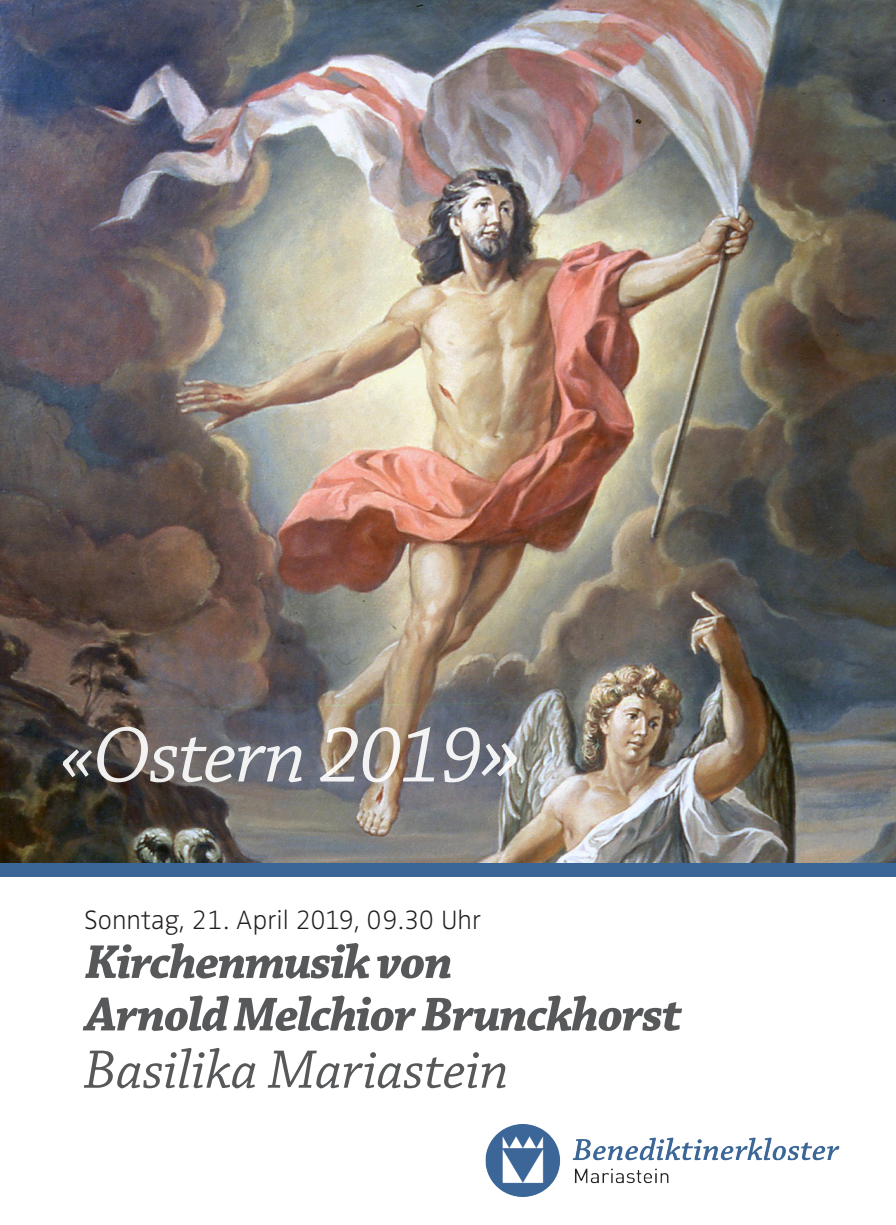
<style>
.page{position:relative;width:896px;height:1225px;background:#fff}
.page>*{position:absolute;margin:0;border:0;box-sizing:border-box;transform-origin:0 0}
.t1{font:italic 83px "Chaparral Pro";letter-spacing:-.025em;color:#fff}
.t2{font:italic 57px "Chaparral Pro";letter-spacing:-.005em;color:#57585a}
.t3{font:italic 700 50px/52.4px "Chaparral Pro";letter-spacing:-.03em;color:#57585a}
.t4{font:300 expanded 27.4px "Zwo OT";color:#231f20}
.s1{font-size:100px}
</style>
<div class="page">
<img style="left:0;top:0;width:896px;height:863px">
<div style="left:0;top:863px;width:896px;height:13px;background:#3a6697"></div>
<img style="left:485px;top:1124px;width:354px;height:72px">
<h1 class="t1" style="left:60px;top:709px;width:464px">«Ostern 2019<span class="s1">»</span></h1>
<p class="t4" style="left:84px;top:904px;width:399px">Sonntag, 21. April 2019, 09.30 Uhr</p>
<p class="t3" style="left:85px;top:938px;width:599px">Kirchenmusik von<br>Arnold Melchior Brunckhorst</p>
<p class="t2" style="left:84px;top:1038px;width:426px">Basilika Mariastein</p>
</div>
